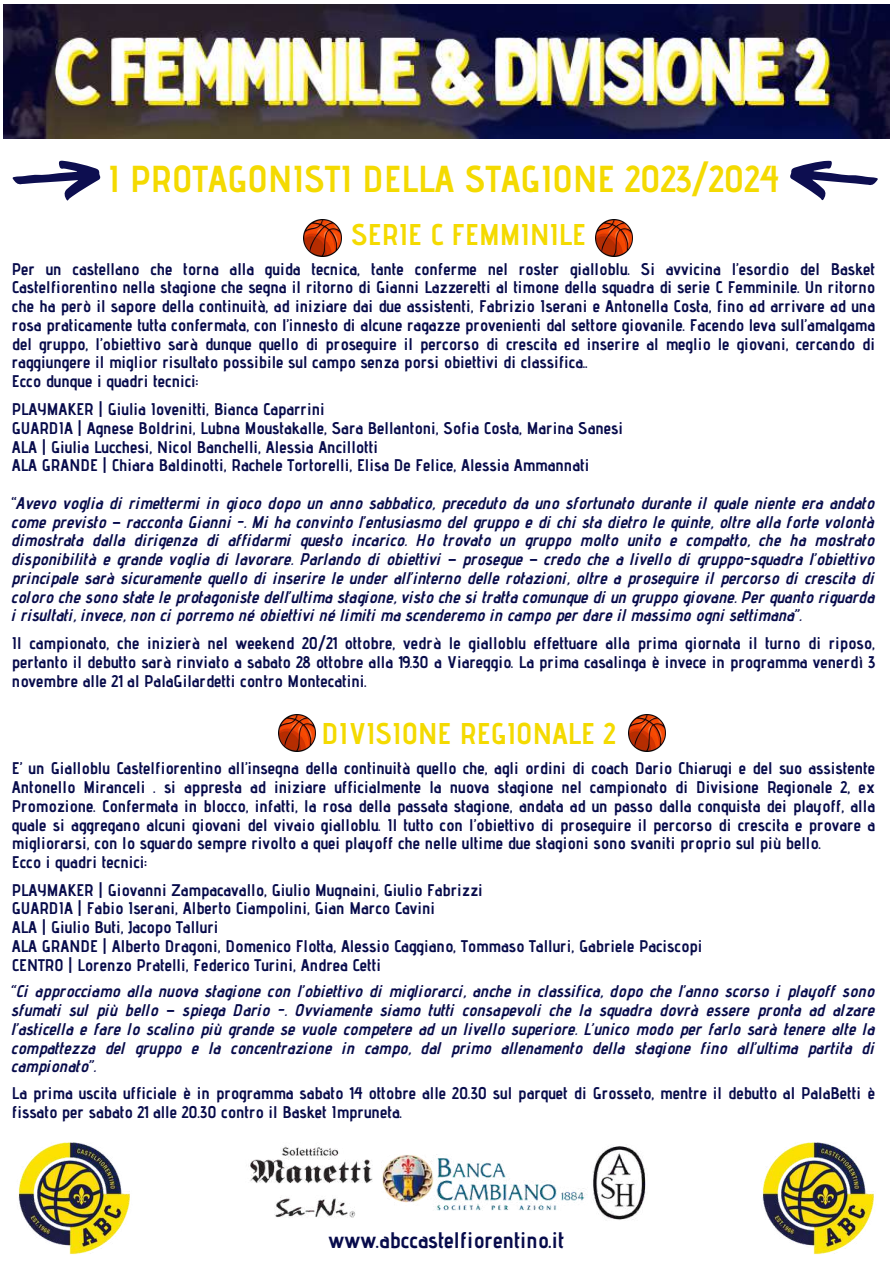
<style>
.page{position:relative;width:893px;height:1264px;background:#fff}
.page>*{position:absolute;margin:0;border:0;box-sizing:border-box;transform-origin:0 0}
.t1{font:700 37.5px "Advent Pro";color:#f4da01}
.t2{font:700 30px "Advent Pro";color:#f4da01}
.t3{font:700 22.5px "Advent Pro";color:#070b4b}
.t4{font:700 16.95px/18.8px "Advent Pro";color:#070b4b}
.t5{font:16.95px/18.8px "CA Generated";color:#070b4b;text-align:justify}
.s1{font-family:"Advent Pro";font-weight:700}
.s2{font-family:"Noto Sans Gurmukhi";font-weight:700}
</style>
<div class="page">
<img style="left:250px;top:1146px;width:123px;height:72px">
<img style="left:382px;top:1154px;width:205px;height:56px">
<img style="left:593px;top:1146px;width:53px;height:74px">
<img style="left:18px;top:1142px;width:112px;height:113px">
<img style="left:762px;top:1142px;width:112px;height:113px">
<img style="left:304px;top:219px;width:37px;height:38px">
<img style="left:278px;top:714px;width:37px;height:38px">
<svg style="left:12px;top:160px;width:88px;height:41px"></svg>
<svg style="left:790px;top:160px;width:88px;height:41px"></svg>
<img style="left:628px;top:714px;width:37px;height:38px">
<img style="left:595px;top:219px;width:37px;height:38px">
<img style="left:3px;top:4px;width:886px;height:134px">
<h1 class="t1" style="left:108px;top:156px;width:672px">I PROTAGONISTI DELLA STAGIONE 2023/2024</h1>
<h2 class="t2" style="left:351px;top:216px;width:236px">SERIE C FEMMINILE</h2>
<p class="t4" style="left:12px;top:259px;width:864px">Per un castellano che torna alla guida tecnica, tante conferme nel roster gialloblu. Si avvicina l’esordio del Basket Castelfiorentino nella stagione che segna il ritorno di Gianni Lazzeretti al timone della squadra di serie C Femminile. Un ritorno che ha però il sapore della continuità, ad iniziare dai due assistenti, Fabrizio Iserani e Antonella Costa, fino ad arrivare ad una rosa praticamente tutta confermata, con l’innesto di alcune ragazze provenienti dal settore giovanile. Facendo leva sull’amalgama del gruppo, l’obiettivo sarà dunque quello di proseguire il percorso di crescita ed inserire al meglio le giovani, cercando di raggiungere il miglior risultato possibile sul campo senza porsi obiettivi di classifica..<br>Ecco dunque i quadri tecnici:</p>
<p class="t4" style="left:12px;top:399px;width:612px">PLAYMAKER | Giulia Iovenitti, Bianca Caparrini<br>GUARDIA | Agnese Boldrini, Lubna Moustakalle, Sara Bellantoni, Sofia Costa, Marina Sanesi ALA | Giulia Lucchesi, Nicol Banchelli, Alessia Ancillotti<br>ALA GRANDE | Chiara Baldinotti, Rachele Tortorelli, Elisa De Felice, Alessia Ammannati</p>
<p class="t5" style="left:12px;top:493px;width:864px"><span class="s1">“</span>Avevo voglia di rimettermi in gioco dopo un anno sabbatico, preceduto da uno sfortunato durante il quale niente era andato come previsto <span class="s2">–</span> racconta Gianni -. Mi ha convinto l’entusiasmo del gruppo e di chi sta dietro le quinte, oltre alla forte volontà dimostrata dalla dirigenza di affidarmi questo incarico. Ho trovato un gruppo molto unito e compatto, che ha mostrato disponibilità e grande voglia di lavorare. Parlando di obiettivi <span class="s2">–</span> prosegue <span class="s2">–</span> credo che a livello di gruppo-squadra l’obiettivo principale sarà sicuramente quello di inserire le under all’interno delle rotazioni, oltre a proseguire il percorso di crescita di coloro che sono state le protagoniste dell’ultima stagione, visto che si tratta comunque di un gruppo giovane. Per quanto riguarda i risultati, invece, non ci porremo né obiettivi né limiti ma scenderemo in campo per dare il massimo ogni settimana”.</p>
<p class="t4" style="left:12px;top:634px;width:864px;text-align:justify">Il campionato, che inizierà nel weekend 20/21 ottobre, vedrà le gialloblu effettuare alla prima giornata il turno di riposo, pertanto il debutto sarà rinviato a sabato 28 ottobre alla 19.30 a Viareggio. La prima casalinga è invece in programma venerdì 3 novembre alle 21 al PalaGilardetti contro Montecatini.</p>
<h2 class="t2" style="left:321px;top:715px;width:295px">DIVISIONE REGIONALE 2</h2>
<p class="t4" style="left:12px;top:758px;width:864px">E’ un Gialloblu Castelfiorentino all’insegna della continuità quello che, agli ordini di coach Dario Chiarugi e del suo assistente Antonello Miranceli . si appresta ad iniziare ufficialmente la nuova stagione nel campionato di Divisione Regionale 2, ex Promozione. Confermata in blocco, infatti, la rosa della passata stagione, andata ad un passo dalla conquista dei playoff, alla quale si aggregano alcuni giovani del vivaio gialloblu. Il tutto con l’obiettivo di proseguire il percorso di crescita e provare a migliorarsi, con lo sguardo sempre rivolto a quei playoff che nelle ultime due stagioni sono svaniti proprio sul più bello.<br>Ecco i quadri tecnici:</p>
<p class="t4" style="left:12px;top:880px;width:692px">PLAYMAKER | Giovanni Zampacavallo, Giulio Mugnaini, Giulio Fabrizzi<br>GUARDIA | Fabio Iserani, Alberto Ciampolini, Gian Marco Cavini<br>ALA | Giulio Buti, Jacopo Talluri<br>ALA GRANDE | Alberto Dragoni, Domenico Flotta, Alessio Caggiano, Tommaso Talluri, Gabriele Paciscopi CENTRO | Lorenzo Pratelli, Federico Turini, Andrea Cetti</p>
<p class="t5" style="left:12px;top:981px;width:864px">“Ci approcciamo alla nuova stagione con l’obiettivo di migliorarci, anche in classifica, dopo che l’anno scorso i playoff sono sfumati sul più bello <span class="s2">–</span> spiega Dario -. Ovviamente siamo tutti consapevoli che la squadra dovrà essere pronta ad alzare l’asticella e fare lo scalino più grande se vuole competere ad un livello superiore. L’unico modo per farlo sarà tenere alte la compattezza del gruppo e la concentrazione in campo, dal primo allenamento della stagione fino all’ultima partita di campionato”.</p>
<p class="t4" style="left:12px;top:1083px;width:864px">La prima uscita ufficiale è in programma sabato 14 ottobre alle 20.30 sul parquet di Grosseto, mentre il debutto al PalaBetti è fissato per sabato 21 alle 20.30 contro il Basket Impruneta.</p>
<h3 class="t3" style="left:328px;top:1226px;width:237px">www.abccastelfiorentino.it</h3>
</div>
